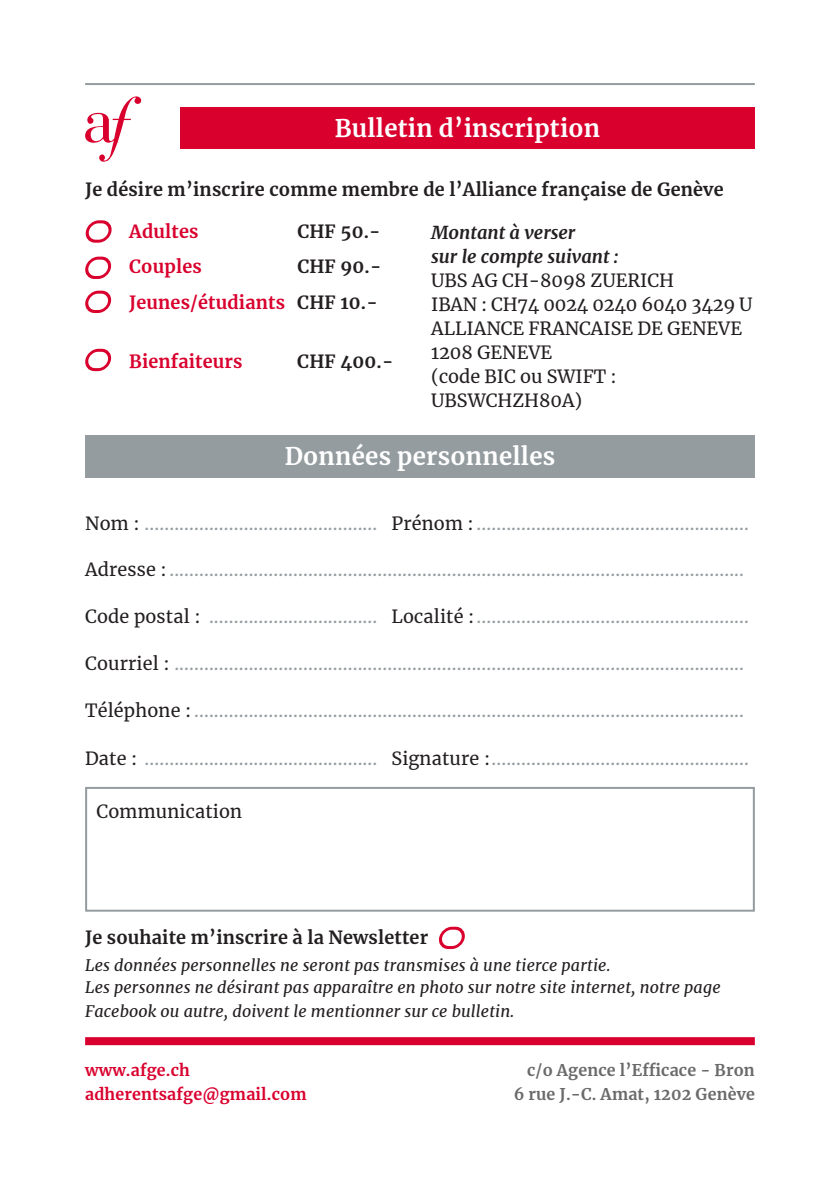
<style>
.page{position:relative;width:840px;height:1191px;background:#fff}
.page>*{position:absolute;margin:0;border:0;box-sizing:border-box;transform-origin:0 0}
.t1{font:700 24px "Merriweather";letter-spacing:.01em;color:#fff}
.t2{font:18px "Merriweather";letter-spacing:.01em;color:#949ca0}
.t3{font:18px/24px "Merriweather";color:#231f20}
.t4{font:700 18px "Merriweather";letter-spacing:.01em;color:#231f20}
.t5{font:700 18px/35.4px "Merriweather";letter-spacing:.01em;color:#d9002e;text-align:right}
.t6{font:italic 700 18px/24px "Merriweather";color:#231f20}
.t7{font:italic 16px/22px "Merriweather";letter-spacing:.01em;color:#231f20}
.t8{font:700 16px/23.6px "Merriweather";letter-spacing:.01em;color:#6b6a6a;text-align:right}
.t9{font:700 16px/23.6px "Merriweather";letter-spacing:.01em;color:#d9002e}
.s1{color:#231f20}
</style>
<div class="page">
<hr style="left:85px;top:83px;width:669px;height:2px;background:#949ca0">
<svg style="left:85px;top:96px;width:56px;height:66px"></svg>
<div style="left:180px;top:108px;width:574px;height:41px;background:#d9002e"></div>
<div style="left:85px;top:435px;width:669px;height:43px;background:#949ca0"></div>
<div style="left:85px;top:787px;width:669px;height:124px;border:2px solid #949ca0"></div>
<div style="left:85px;top:1037px;width:669px;height:8px;background:#d9002e"></div>
<svg style="left:439px;top:926px;width:26px;height:24px"></svg>
<svg style="left:85px;top:220px;width:27px;height:23px"></svg>
<svg style="left:85px;top:256px;width:27px;height:23px"></svg>
<svg style="left:85px;top:290px;width:27px;height:23px"></svg>
<svg style="left:85px;top:348px;width:27px;height:24px"></svg>
<h1 class="t1" style="left:334px;top:112px;width:267px">Bulletin d’inscription</h1>
<p class="t4" style="left:85px;top:177px;width:639px">Je désire m’inscrire comme membre de l’Alliance française de Genève</p>
<p class="t5" style="left:129px;top:213px;width:71px">Adultes</p>
<p class="t4" style="left:297px;top:219px;width:85px">CHF 50.-</p>
<p class="t5" style="left:129px;top:249px;width:74px">Couples</p>
<p class="t6" style="left:431px;top:220px;width:189px">Montant à verser<br>sur le compte suivant :</p>
<p class="t3" style="left:431px;top:268px;width:322px">UBS AG CH-8098 ZUERICH<br>IBAN : CH74 0024 0240 6040 3429 U<br>ALLIANCE FRANCAISE DE GENEVE<br>1208 GENEVE<br>(code BIC ou SWIFT :<br>UBSWCHZH80A)</p>
<h1 class="t1" style="left:284px;top:439px;width:272px">Données personnelles</h1>
<p class="t5" style="left:129px;top:249px;width:253px"><span class="s1">CHF 90.-<br></span>Jeunes/étudiants <span class="s1">CHF 10.-</span></p>
<p class="t5" style="left:129px;top:343px;width:115px">Bienfaiteurs</p>
<p class="t4" style="left:297px;top:349px;width:97px">CHF 400.-</p>
<p class="t2" style="left:85px;top:510px;width:665px"><span class="s1">Nom :</span> ............................................... <span class="s1">Prénom :</span>.......................................................</p>
<p class="t2" style="left:85px;top:557px;width:660px"><span class="s1">Adresse :</span>....................................................................................................................</p>
<p class="t2" style="left:85px;top:604px;width:665px"><span class="s1">Code postal :</span> .................................. <span class="s1">Localité :</span>.......................................................</p>
<p class="t2" style="left:85px;top:651px;width:660px"><span class="s1">Courriel :</span> ...................................................................................................................</p>
<p class="t2" style="left:85px;top:697px;width:660px"><span class="s1">Téléphone :</span>...............................................................................................................</p>
<p class="t2" style="left:85px;top:745px;width:665px"><span class="s1">Date :</span> ............................................... <span class="s1">Signature :</span>....................................................</p>
<p class="t3" style="left:96px;top:799px;width:147px">Communication</p>
<p class="t4" style="left:85px;top:924px;width:344px">Je souhaite m’inscrire à la Newsletter</p>
<p class="t7" style="left:85px;top:954px;width:636px">Les données personnelles ne seront pas transmises à une tierce partie.<br>Les personnes ne désirant pas apparaître en photo sur notre site internet, notre page</p>
<p class="t7" style="left:85px;top:1000px;width:430px">Facebook ou autre, doivent le mentionner sur ce bulletin.</p>
<p class="t9" style="left:85px;top:1058px;width:223px">www.afge.ch adherentsafge@gmail.com</p>
<p class="t8" style="left:513px;top:1058px;width:242px">c/o Agence l’Efficace - Bron<br>6 rue J.-C. Amat, 1202 Genève</p>
</div>
